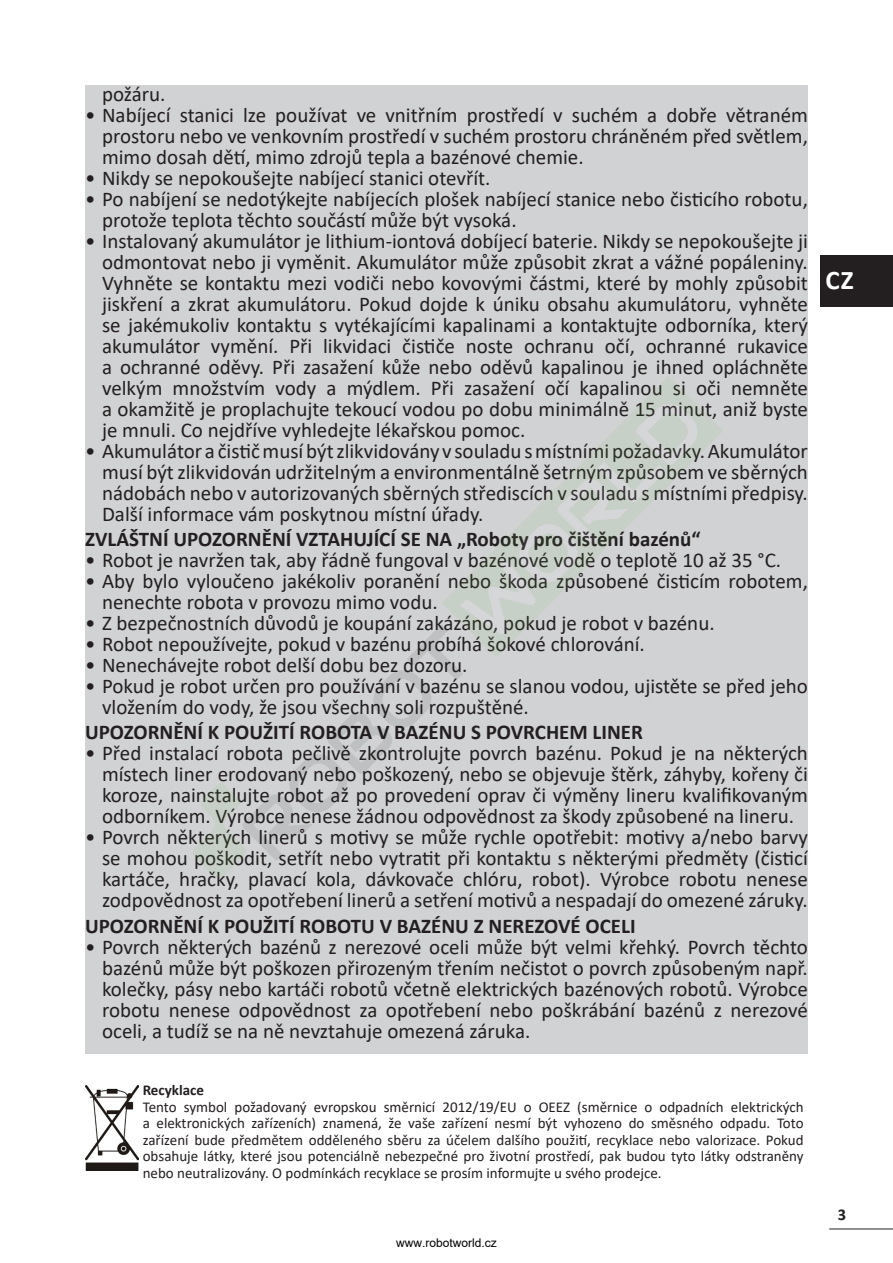
<style>
.page{position:relative;width:893px;height:1263px;background:#fff}
.page>*{position:absolute;margin:0;border:0;box-sizing:border-box;transform-origin:0 0}
.t1{font:700 27px "Calibri";color:#fff}
.t2{font:21px/21px "Calibri";color:#231f20;text-align:justify}
.Texte_normal___puce_Wanring{font:700 21px "Calibri";color:#231f20}
.t3{font:700 16.5px "Calibri";color:#231f20}
.Texte_Normal{font:15px/16.5px "Calibri";color:#231f20;text-align:justify}
.Texte_Normal-2{font:700 15px "Calibri";color:#231f20}
.t4{font:12px "Arial";color:#000}
</style>
<div class="page">
<hr style="left:829px;top:1228px;width:64px;height:1px;background:#231f20">
<div style="left:85px;top:85px;width:723px;height:968px;background:#d1d2d4"></div>
<img style="left:85px;top:1085px;width:53px;height:85px">
<div style="left:821px;top:255px;width:72px;height:51px;background:#231f20"></div>
<svg style="left:649px;top:377px;width:73px;height:70px"></svg>
<svg style="left:193px;top:396px;width:513px;height:482px"></svg>
<p class="t2" style="left:102px;top:83px;width:65px">požáru.</p>
<p class="t2" style="left:102px;top:104px;width:707px;text-indent:-17px">• Nabíjecí stanici lze používat ve vnitřním prostředí v suchém a dobře větraném prostoru nebo ve venkovním prostředí v suchém prostoru chráněném před světlem, mimo dosah dětí, mimo zdrojů tepla a bazénové chemie.</p>
<p class="t2" style="left:85px;top:167px;width:407px">• Nikdy se nepokoušejte nabíjecí stanici otevřít.</p>
<p class="t2" style="left:102px;top:188px;width:707px;text-indent:-17px">• Po nabíjení se nedotýkejte nabíjecích plošek nabíjecí stanice nebo čisticího robotu, protože teplota těchto součástí může být vysoká.</p>
<p class="t2" style="left:102px;top:230px;width:707px;text-indent:-17px">• Instalovaný akumulátor je lithium-iontová dobíjecí baterie. Nikdy se nepokoušejte ji odmontovat nebo ji vyměnit. Akumulátor může způsobit zkrat a vážné popáleniny.<br>Vyhněte se kontaktu mezi vodiči nebo kovovými částmi, které by mohly způsobit jiskření a zkrat akumulátoru. Pokud dojde k úniku obsahu akumulátoru, vyhněte se jakémukoliv kontaktu s vytékajícími kapalinami a kontaktujte odborníka, který akumulátor vymění. Při likvidaci čističe noste ochranu očí, ochranné rukavice a ochranné oděvy. Při zasažení kůže nebo oděvů kapalinou je ihned opláchněte velkým množstvím vody a mýdlem. Při zasažení očí kapalinou si oči nemněte a okamžitě je proplachujte tekoucí vodou po dobu minimálně 15 minut, aniž byste je mnuli. Co nejdříve vyhledejte lékařskou pomoc.</p>
<p class="t2" style="left:102px;top:440px;width:707px;text-indent:-17px">• Akumulátor a čistič musí být zlikvidovány v souladu smístními požadavky. Akumulátor musí být zlikvidován udržitelným a environmentálně šetrným způsobem ve sběrných nádobách nebo v autorizovaných sběrných střediscích v souladu s místními předpisy.<br>Další informace vám poskytnou místní úřady.</p>
<p class="Texte_normal___puce_Wanring" style="left:85px;top:524px;width:617px">ZVLÁŠTNÍ UPOZORNĚNÍ VZTAHUJÍCÍ SE NA „Roboty pro čištění bazénů“</p>
<p class="t2" style="left:85px;top:549px;width:698px">• Robot je navržen tak, aby řádně fungoval v bazénové vodě o teplotě 10 až 35 °C.</p>
<p class="t2" style="left:102px;top:570px;width:707px;text-indent:-17px">• Aby bylo vyloučeno jakékoliv poranění nebo škoda způsobené čisticím robotem, nenechte robota v provozu mimo vodu.</p>
<p class="t2" style="left:85px;top:612px;width:631px">• Z bezpečnostních důvodů je koupání zakázáno, pokud je robot v bazénu.</p>
<p class="t2" style="left:85px;top:633px;width:561px">• Robot nepoužívejte, pokud v bazénu probíhá šokové chlorování.</p>
<p class="t2" style="left:85px;top:654px;width:384px">• Nenechávejte robot delší dobu bez dozoru.</p>
<p class="t2" style="left:102px;top:675px;width:707px;text-indent:-17px">• Pokud je robot určen pro používání v bazénu se slanou vodou, ujistěte se před jeho vložením do vody, že jsou všechny soli rozpuštěné.</p>
<p class="Texte_normal___puce_Wanring" style="left:85px;top:717px;width:559px">UPOZORNĚNÍ K POUŽITÍ ROBOTA V BAZÉNU S POVRCHEM LINER</p>
<p class="t2" style="left:102px;top:742px;width:707px;text-indent:-17px">• Před instalací robota pečlivě zkontrolujte povrch bazénu. Pokud je na některých místech liner erodovaný nebo poškozený, nebo se objevuje štěrk, záhyby, kořeny či koroze, nainstalujte robot až po provedení oprav či výměny lineru kvalifikovaným odborníkem. Výrobce nenese žádnou odpovědnost za škody způsobené na lineru.</p>
<p class="t2" style="left:102px;top:826px;width:707px;text-indent:-17px">• Povrch některých linerů s motivy se může rychle opotřebit: motivy a/nebo barvy se mohou poškodit, setřít nebo vytratit při kontaktu s některými předměty (čisticí kartáče, hračky, plavací kola, dávkovače chlóru, robot). Výrobce robotu nenese zodpovědnost za opotřebení linerů a setření motivů a nespadají do omezené záruky.</p>
<p class="Texte_normal___puce_Wanring" style="left:85px;top:911px;width:552px">UPOZORNĚNÍ K POUŽITÍ ROBOTU V BAZÉNU Z NEREZOVÉ OCELI</p>
<p class="t2" style="left:102px;top:936px;width:707px;text-indent:-17px">• Povrch některých bazénů z nerezové oceli může být velmi křehký. Povrch těchto bazénů může být poškozen přirozeným třením nečistot o povrch způsobeným např. kolečky, pásy nebo kartáči robotů včetně elektrických bazénových robotů. Výrobce robotu nenese odpovědnost za opotřebení nebo poškrábání bazénů z nerezové oceli, a tudíž se na ně nevztahuje omezená záruka.</p>
<p class="Texte_Normal-2" style="left:143px;top:1080px;width:63px">Recyklace</p>
<p class="Texte_Normal" style="left:143px;top:1098px;width:662px">Tento symbol požadovaný evropskou směrnicí 2012/19/EU o OEEZ (směrnice o odpadních elektrických a elektronických zařízeních) znamená, že vaše zařízení nesmí být vyhozeno do směsného odpadu. Toto zařízení bude předmětem odděleného sběru za účelem dalšího použití, recyklace nebo valorizace. Pokud obsahuje látky, které jsou potenciálně nebezpečné pro životní prostředí, pak budou tyto látky odstraněny nebo neutralizovány. O podmínkách recyklace se prosím informujte u svého prodejce.</p>
<p class="t4" style="left:396px;top:1234px;width:102px">www.robotworld.cz</p>
<p class="t1" style="left:825px;top:261px;width:30px">CZ</p>
<p class="t3" style="left:838px;top:1203px;width:10px">3</p>
</div>
